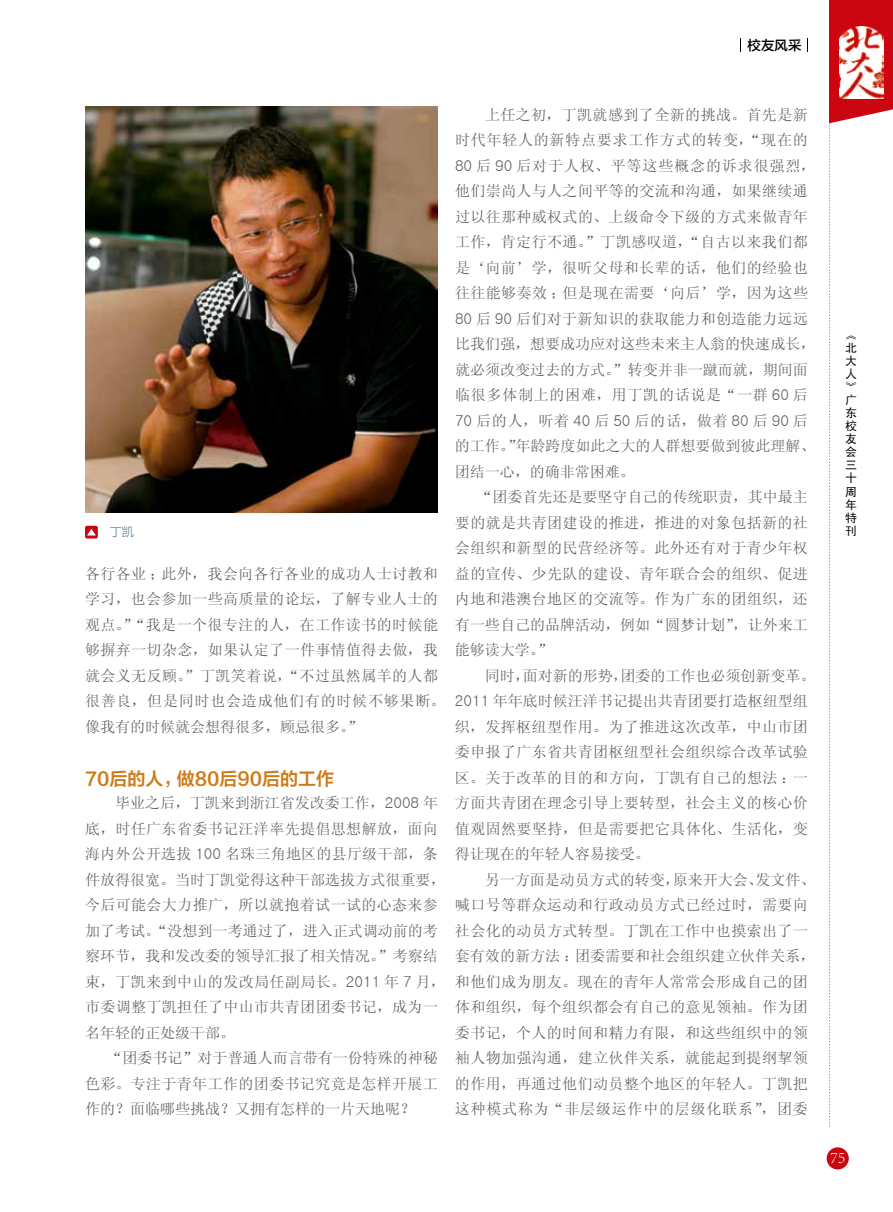
<style>
.page{position:relative;width:893px;height:1212px;background:#fff}
.page>*{position:absolute;margin:0;border:0;box-sizing:border-box;transform-origin:0 0}
.t1{font:18px "FZLTZCHK GBK1 0";color:#cf7a15}
.t2{font:300 16.5px "Adobe Song Std";color:#fff}
.t3{font:15px/25.5px "N Sim Sun";letter-spacing:.025em;color:#5b5b5f}
.t4{font:13.5px "FZLTZHK GBK1 0";color:#000}
.t5{font:12px "FZLTXHK GBK1 0";color:#4c7289}
.t6{font:11.85px/13px "Sim Hei";color:#000;text-align:justify}
.s1{font-family:"Gulim"}
</style>
<div class="page">
<img style="left:85px;top:107px;width:353px;height:406px">
<svg style="left:85px;top:526px;width:13px;height:12px"></svg>
<svg style="left:87px;top:529px;width:9px;height:6px"></svg>
<div style="left:827px;top:1147px;width:22px;height:22px;background:#cb0610;border-radius:50%"></div>
<svg style="left:829px;top:0;width:64px;height:1126px"></svg>
<img style="left:839px;top:27px;width:45px;height:72px">
<svg style="left:740px;top:39px;width:1px;height:13px"></svg>
<svg style="left:807px;top:39px;width:1px;height:13px"></svg>
<p class="t4" style="left:747px;top:38px;width:55px">校友风采</p>
<p class="t5" style="left:110px;top:526px;width:25px">丁凯</p>
<p class="t3" style="left:85px;top:561px;width:362px">各行各业；此外，我会向各行各业的成功人士讨教和学习，也会参加一些高质量的论坛，了解专业人士的观点。”“我是一个很专注的人，在工作读书的时候能够摒弃一切杂念，如果认定了一件事情值得去做，我就会义无反顾。”丁凯笑着说，“不过虽然属羊的人都很善良，但是同时也会造成他们有的时候不够果断。像我有的时候就会想得很多，顾忌很多。”</p>
<p class="t1" style="left:85px;top:769px;width:251px">70后的人，做80后90后的工作</p>
<p class="t3" style="left:85px;top:790px;width:362px;text-indent:30px">毕业之后，丁凯来到浙江省发改委工作，<span class="s1">2008</span> 年底，时任广东省委书记汪洋率先提倡思想解放，面向海内外公开选拔 <span class="s1">100</span> 名珠三角地区的县厅级干部，条件放得很宽。当时丁凯觉得这种干部选拔方式很重要，今后可能会大力推广，所以就抱着试一试的心态来参加了考试。“没想到一考通过了，进入正式调动前的考察环节，我和发改委的领导汇报了相关情况。”考察结束，丁凯来到中山的发改局任副局长。<span class="s1">2011</span> 年 <span class="s1">7</span> 月，市委调整丁凯担任了中山市共青团团委书记，成为一名年轻的正处级干部。</p>
<p class="t3" style="left:85px;top:1045px;width:354px;text-align:justify;text-indent:23px">“团委书记”对于普通人而言带有一份特殊的神秘色彩。专注于青年工作的团委书记究竟是怎样开展工作的？面临哪些挑战？又拥有怎样的一片天地呢？</p>
<p class="t3" style="left:455px;top:102px;width:362px;text-indent:30px">上任之初，丁凯就感到了全新的挑战。首先是新时代年轻人的新特点要求工作方式的转变，“现在的<br><span class="s1">80</span> 后 <span class="s1">90</span> 后对于人权、平等这些概念的诉求很强烈，他们崇尚人与人之间平等的交流和沟通，如果继续通过以往那种威权式的、上级命令下级的方式来做青年工作，肯定行不通。”丁凯感叹道，“自古以来我们都是‘向前’学，很听父母和长辈的话，他们的经验也往往能够奏效；但是现在需要‘向后’学，因为这些<br><span class="s1">80</span> 后 <span class="s1">90</span> 后们对于新知识的获取能力和创造能力远远比我们强，想要成功应对这些未来主人翁的快速成长，就必须改变过去的方式。”转变并非一蹴而就，期间面临很多体制上的困难，用丁凯的话说是“一群 <span class="s1">60</span> 后<br><span class="s1">70</span> 后的人，听着 <span class="s1">40</span> 后 <span class="s1">50</span> 后的话，做着 <span class="s1">80</span> 后 <span class="s1">90</span> 后的工作。”年龄跨度如此之大的人群想要做到彼此理解、团结一心，的确非常困难。</p>
<p class="t3" style="left:455px;top:484px;width:354px;text-align:justify;text-indent:22px">“团委首先还是要坚守自己的传统职责，其中最主要的就是共青团建设的推进，推进的对象包括新的社会组织和新型的民营经济等。此外还有对于青少年权益的宣传、少先队的建设、青年联合会的组织、促进内地和港澳台地区的交流等。作为广东的团组织，还有一些自己的品牌活动，例如“圆梦计划”，让外来工能够读大学。”</p>
<p class="t3" style="left:455px;top:663px;width:362px;text-indent:30px">同时，面对新的形势，团委的工作也必须创新变革。<br><span class="s1">2011</span> 年年底时候汪洋书记提出共青团要打造枢纽型组织，发挥枢纽型作用。为了推进这次改革，中山市团委申报了广东省共青团枢纽型社会组织综合改革试验区。关于改革的目的和方向，丁凯有自己的想法：一方面共青团在理念引导上要转型，社会主义的核心价值观固然要坚持，但是需要把它具体化、生活化，变得让现在的年轻人容易接受。</p>
<p class="t3" style="left:455px;top:867px;width:362px;text-indent:30px">另一方面是动员方式的转变，原来开大会、发文件、喊口号等群众运动和行政动员方式已经过时，需要向社会化的动员方式转型。丁凯在工作中也摸索出了一套有效的新方法：团委需要和社会组织建立伙伴关系，和他们成为朋友。现在的青年人常常会形成自己的团体和组织，每个组织都会有自己的意见领袖。作为团委书记，个人的时间和精力有限，和这些组织中的领袖人物加强沟通，建立伙伴关系，就能起到提纲挈领的作用，再通过他们动员整个地区的年轻人。丁凯把这种模式称为“非层级运作中的层级化联系”，团委</p>
<p class="t6" style="left:845px;top:328px;width:13px">《北大人》广东校友会三十周年特刊</p>
<p class="t2" style="left:830px;top:1148px;width:17px">75</p>
</div>
